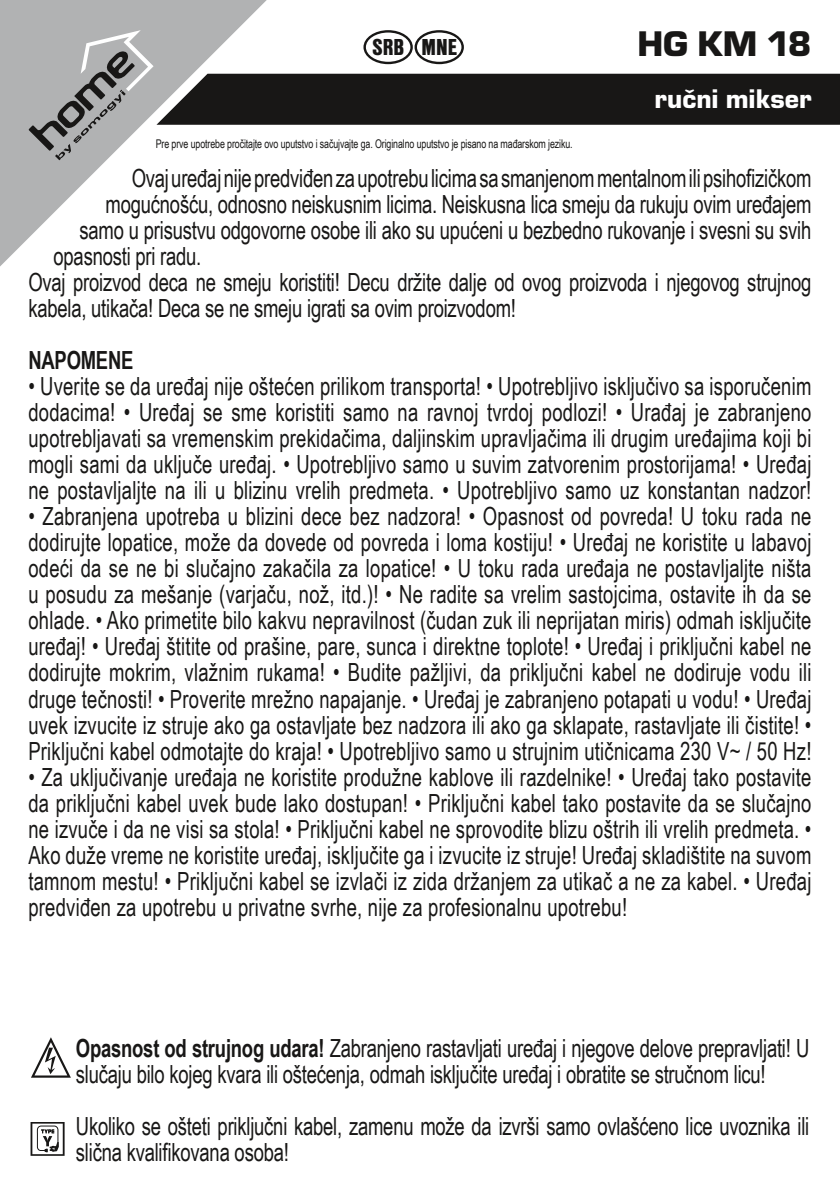
<style>
.page{position:relative;width:840px;height:1191px;background:#fff}
.page>*{position:absolute;margin:0;border:0;box-sizing:border-box;transform-origin:0 0}
.t1{font:37px "Eurostile TEE Blac";color:#181716}
.t2{font:28px "Eurostile TEE Blac";color:#fff}
.t3{font:25px/26px "Arial Narrow";letter-spacing:-.01em;color:#181716;text-align:justify;scale:.9 1}
.t4{font:700 25px "Arial Narrow";letter-spacing:-.01em;color:#181716;scale:.9 1}
.t5{font:24px "Nimbus San DEE Blac Cond";color:#181716}
.t6{font:12px "Arial Narrow";letter-spacing:-.01em;color:#181716;scale:.9 1}
.s1{font-weight:700}
</style>
<div class="page">
<svg style="left:0;top:0;width:267px;height:267px"></svg>
<svg style="left:29px;top:30px;width:810px;height:130px"></svg>
<svg style="left:31px;top:1037px;width:40px;height:40px"></svg>
<svg style="left:31px;top:1122px;width:34px;height:33px"></svg>
<p class="t5" style="left:372px;top:34px;width:86px">SRB MNE</p>
<h1 class="t1" style="left:637px;top:24px;width:176px">HG KM 18</h1>
<p class="t2" style="left:654px;top:83px;width:158px">ručni mikser</p>
<p class="t6" style="left:156px;top:135px;width:464px">Pre prve upotrebe pročitajte ovo uputstvo i sačujvajte ga. Originalno uputstvo je pisano na mađarskom jeziku.</p>
<p class="t3" style="left:132px;top:164px;width:756px">Ovaj uređaj nije predviđen za upotrebu licima sa smanjenom mentalnom ili psihofizičkom</p>
<p class="t3" style="left:106px;top:190px;width:785px">mogućnošću, odnosno neiskusnim licima. Neiskusna lica smeju da rukuju ovim uređajem</p>
<p class="t3" style="left:80px;top:216px;width:814px">samo u prisustvu odgovorne osobe ili ako su upućeni u bezbedno rukovanje i svesni su svih</p>
<p class="t3" style="left:53px;top:242px;width:166px">opasnosti pri radu.</p>
<p class="t3" style="left:28px;top:268px;width:871px">Ovaj proizvod deca ne smeju koristiti! Decu držite dalje od ovog proizvoda i njegovog strujnog</p>
<p class="t3" style="left:28px;top:294px;width:543px">kabela, utikača! Deca se ne smeju igrati sa ovim proizvodom!</p>
<p class="t4" style="left:28px;top:342px;width:118px">NAPOMENE</p>
<p class="t3" style="left:28px;top:372px;width:871px">• Uverite se da uređaj nije oštećen prilikom transporta! • Upotrebljivo isključivo sa isporučenim dodacima! • Uređaj se sme koristiti samo na ravnoj tvrdoj podlozi! • Urađaj je zabranjeno upotrebljavati sa vremenskim prekidačima, daljinskim upravljačima ili drugim uređajima koji bi mogli sami da uključe uređaj. • Upotrebljivo samo u suvim zatvorenim prostorijama! • Uređaj ne postavljaljte na ili u blizinu vrelih predmeta. • Upotrebljivo samo uz konstantan nadzor!</p>
<p class="t3" style="left:28px;top:502px;width:871px">• Zabranjena upotreba u blizini dece bez nadzora! • Opasnost od povreda! U toku rada ne dodirujte lopatice, može da dovede od povreda i loma kostiju! • Uređaj ne koristite u labavoj odeći da se ne bi slučajno zakačila za lopatice! • U toku rada uređaja ne postavljaljte ništa u posudu za mešanje (varjaču, nož, itd.)! • Ne radite sa vrelim sastojcima, ostavite ih da se ohlade. • Ako primetite bilo kakvu nepravilnost (čudan zuk ili neprijatan miris) odmah isključite uređaj! • Uređaj štitite od prašine, pare, sunca i direktne toplote! • Uređaj i priključni kabel ne dodirujte mokrim, vlažnim rukama! • Budite pažljivi, da priključni kabel ne dodiruje vodu ili druge tečnosti! • Proverite mrežno napajanje. • Uređaj je zabranjeno potapati u vodu! • Uređaj uvek izvucite iz struje ako ga ostavljate bez nadzora ili ako ga sklapate, rastavljate ili čistite! • Priključni kabel odmotajte do kraja! • Upotrebljivo samo u strujnim utičnicama 230 V~ / 50 Hz!</p>
<p class="t3" style="left:28px;top:762px;width:871px">• Za uključivanje uređaja ne koristite produžne kablove ili razdelnike! • Uređaj tako postavite da priključni kabel uvek bude lako dostupan! • Priključni kabel tako postavite da se slučajno ne izvuče i da ne visi sa stola! • Priključni kabel ne sprovodite blizu oštrih ili vrelih predmeta. • Ako duže vreme ne koristite uređaj, isključite ga i izvucite iz struje! Uređaj skladištite na suvom tamnom mestu! • Priključni kabel se izvlači iz zida držanjem za utikač a ne za kabel. • Uređaj predviđen za upotrebu u privatne svrhe, nije za profesionalnu upotrebu!</p>
<p class="t3" style="left:76px;top:1034px;width:816px"><span class="s1">Opasnost od strujnog udara!</span> Zabranjeno rastavljati uređaj i njegove delove prepravljati! U slučaju bilo kojeg kvara ili oštećenja, odmah isključite uređaj i obratite se stručnom licu!</p>
<p class="t3" style="left:76px;top:1112px;width:816px">Ukoliko se ošteti priključni kabel, zamenu može da izvrši samo ovlašćeno lice uvoznika ili slična kvalifikovana osoba!</p>
</div>
